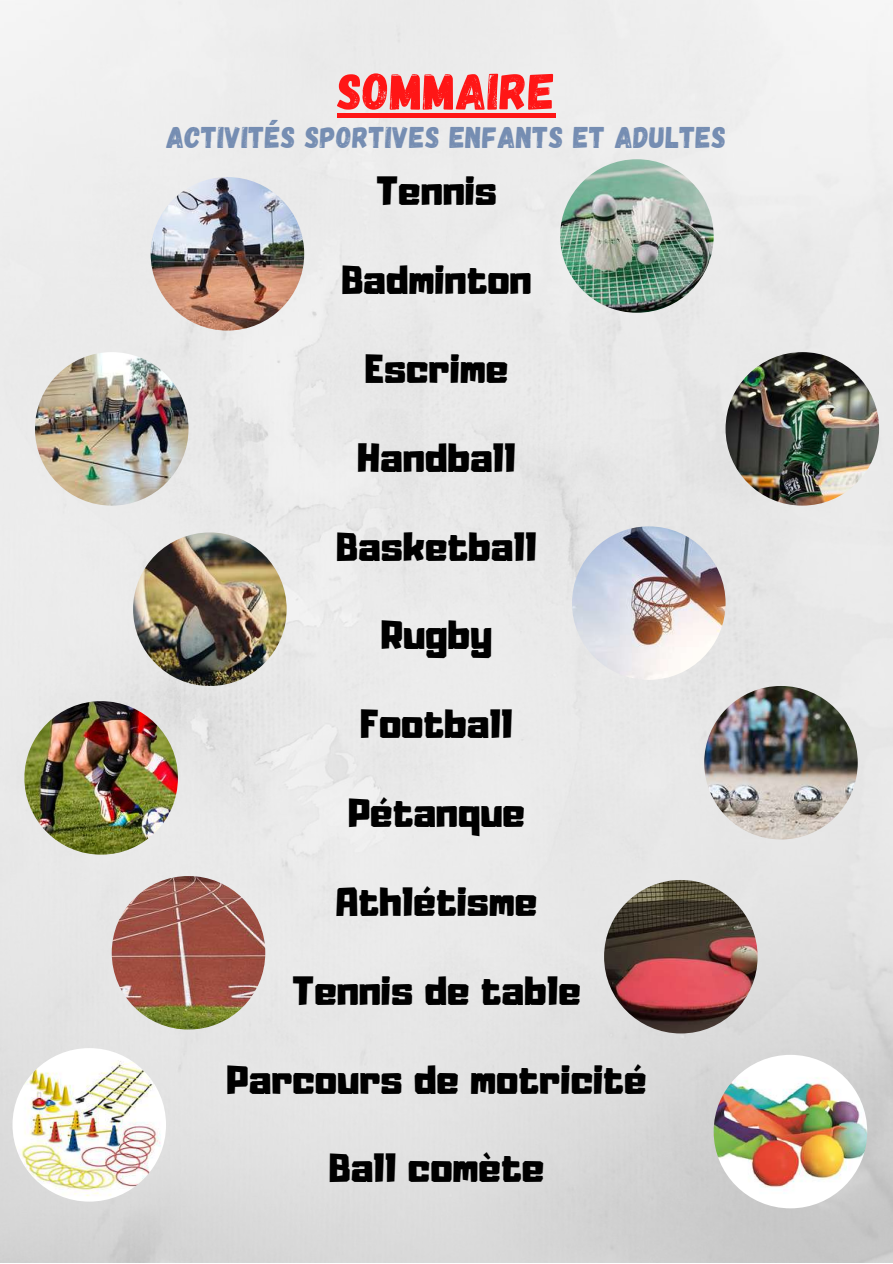
<style>
.page{position:relative;width:893px;height:1264px;background:#fff}
.page>*{position:absolute;margin:0;border:0;box-sizing:border-box;transform-origin:0 0}
.t1{font:51.3px "Gagalin";letter-spacing:.015em;color:#ff1616}
.t2{font:35.85px "Adumu";letter-spacing:.015em;color:#000}
.t3{font:30px "Gagalin";letter-spacing:.015em;color:#758db2}
</style>
<div class="page">
<img style="left:0;top:0;width:892px;height:1262px">
<img style="left:151px;top:177px;width:153px;height:153px;border-radius:50%">
<img style="left:35px;top:352px;width:153px;height:153px;border-radius:50%">
<img style="left:133px;top:532px;width:153px;height:154px;border-radius:50%">
<img style="left:24px;top:701px;width:154px;height:153px;border-radius:50%">
<img style="left:112px;top:876px;width:153px;height:153px;border-radius:50%">
<img style="left:12px;top:1048px;width:154px;height:153px;border-radius:50%">
<img style="left:560px;top:159px;width:153px;height:154px;border-radius:50%">
<img style="left:725px;top:352px;width:154px;height:153px;border-radius:50%">
<img style="left:572px;top:526px;width:153px;height:154px;border-radius:50%">
<img style="left:704px;top:686px;width:153px;height:153px;border-radius:50%">
<img style="left:604px;top:880px;width:153px;height:153px;border-radius:50%">
<img style="left:713px;top:1054px;width:154px;height:154px;border-radius:50%">
<hr style="left:337px;top:113px;width:219px;height:4px;background:#ff1616">
<h1 class="t1" style="left:337px;top:58px;width:219px">SOMMAIRE</h1>
<p class="t3" style="left:166px;top:118px;width:561px">ACTIVITÉS SPORTIVES ENFANTS ET ADULTES</p>
<p class="t2" style="left:376px;top:176px;width:122px">Tennis</p>
<p class="t2" style="left:341px;top:265px;width:191px">Badminton</p>
<p class="t2" style="left:365px;top:354px;width:144px">Escrime</p>
<p class="t2" style="left:357px;top:443px;width:160px">Handball</p>
<p class="t2" style="left:336px;top:532px;width:201px">Basketball</p>
<p class="t2" style="left:381px;top:620px;width:112px">Rugby</p>
<p class="t2" style="left:360px;top:709px;width:153px">Football</p>
<p class="t2" style="left:348px;top:798px;width:178px">Pétanque</p>
<p class="t2" style="left:336px;top:887px;width:203px">Athlétisme</p>
<p class="t2" style="left:292px;top:976px;width:289px">Tennis de table</p>
<p class="t2" style="left:227px;top:1064px;width:421px">Parcours de motricité</p>
<p class="t2" style="left:329px;top:1153px;width:216px">Ball comète</p>
</div>
